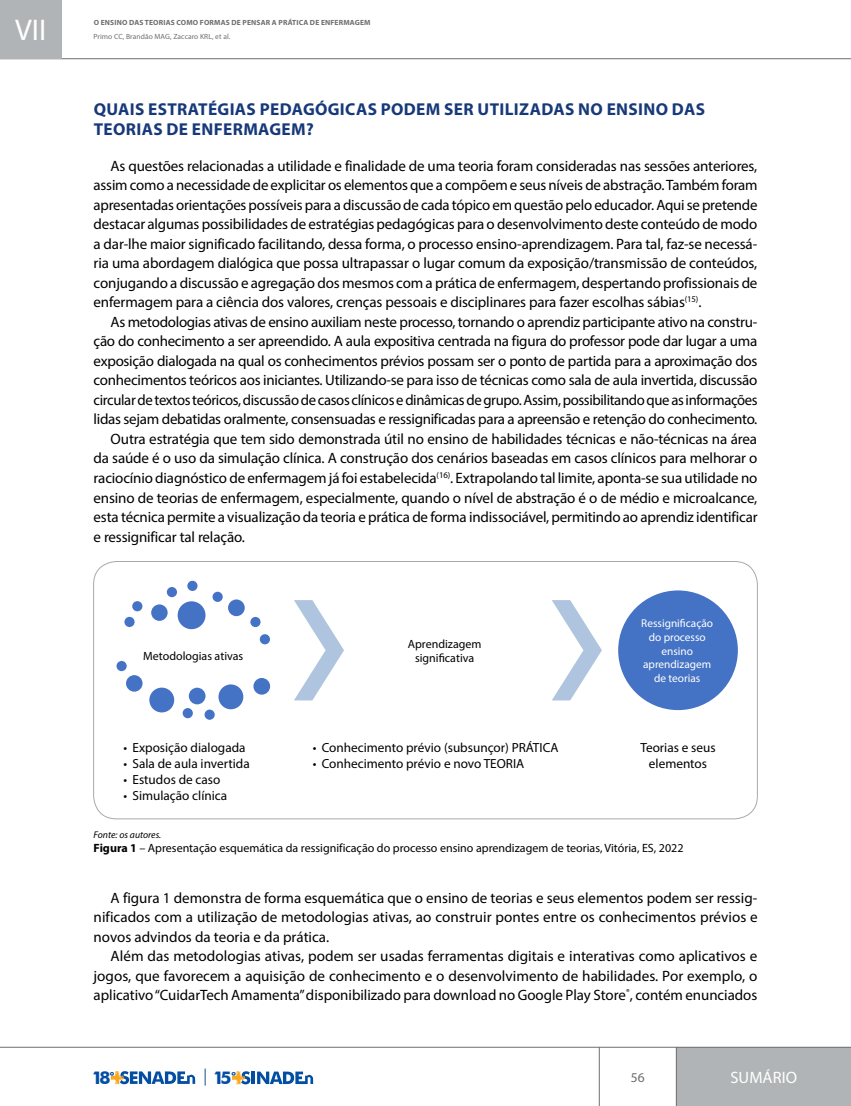
<style>
.page{position:relative;width:851px;height:1106px;background:#fff}
.page>*{position:absolute;margin:0;border:0;box-sizing:border-box;transform-origin:0 0}
.t1{font:30px "Myriad Pro";color:#fff}
.t2{font:700 17.7px "Futura BT";color:#034ea2}
.t3{font:700 17.25px/19.5px "Myriad Pro";letter-spacing:.02em;color:#173979}
.t4{font:16.5px "Myriad Pro";letter-spacing:.005em;color:#fff}
.t5{font:15px/19.5px "Myriad Pro";letter-spacing:-.015em;color:#000;text-align:justify}
.t6{font:13.5px "Myriad Pro";color:#6d6e71}
.t7{font:13.2px/15.9px "Myriad Pro";color:#000;text-align:center}
.t8{font:12px/14.4px "Myriad Pro";color:#000;text-align:center}
.t9{font:11.4px/13.6px "Myriad Pro";color:#fff;text-align:center}
.t10{font:italic 9.75px "Myriad Pro";color:#000}
.t11{font:700 7.5px "Myriad Pro";letter-spacing:.02em;color:#6d6e71}
.t12{font:7.5px "Myriad Pro";letter-spacing:.01em;color:#6d6e71}
.s1{font-weight:700}
</style>
<div class="page">
<svg style="left:0;top:1046px;width:850px;height:60px"></svg>
<hr style="left:251px;top:1071px;width:4px;height:13px;background:#034ea2">
<svg style="left:232px;top:1071px;width:18px;height:13px"></svg>
<svg style="left:257px;top:1071px;width:56px;height:13px"></svg>
<svg style="left:111px;top:1071px;width:84px;height:13px"></svg>
<svg style="left:205px;top:1068px;width:1px;height:17px"></svg>
<svg style="left:62px;top:58px;width:788px;height:1px"></svg>
<div style="left:0;top:0;width:62px;height:59px;background:#b1b4b6"></div>
<div style="left:618px;top:590px;width:119px;height:120px;background:#4472c4;border-radius:50%"></div>
<div style="left:178px;top:601px;width:27px;height:28px;background:#4472c4;border-radius:50%"></div>
<div style="left:218px;top:684px;width:25px;height:25px;background:#4472c4;border-radius:50%"></div>
<div style="left:149px;top:687px;width:25px;height:25px;background:#4472c4;border-radius:50%"></div>
<div style="left:126px;top:675px;width:16px;height:16px;background:#4472c4;border-radius:50%"></div>
<div style="left:189px;top:687px;width:16px;height:17px;background:#4472c4;border-radius:50%"></div>
<div style="left:253px;top:678px;width:17px;height:16px;background:#4472c4;border-radius:50%"></div>
<div style="left:228px;top:599px;width:17px;height:17px;background:#4472c4;border-radius:50%"></div>
<div style="left:151px;top:604px;width:17px;height:17px;background:#4472c4;border-radius:50%"></div>
<div style="left:132px;top:601px;width:10px;height:10px;background:#4472c4;border-radius:50%"></div>
<div style="left:124px;top:617px;width:11px;height:10px;background:#4472c4;border-radius:50%"></div>
<div style="left:167px;top:587px;width:10px;height:10px;background:#4472c4;border-radius:50%"></div>
<div style="left:187px;top:581px;width:10px;height:10px;background:#4472c4;border-radius:50%"></div>
<div style="left:212px;top:591px;width:11px;height:11px;background:#4472c4;border-radius:50%"></div>
<div style="left:250px;top:617px;width:10px;height:10px;background:#4472c4;border-radius:50%"></div>
<div style="left:260px;top:634px;width:10px;height:10px;background:#4472c4;border-radius:50%"></div>
<div style="left:116px;top:661px;width:11px;height:10px;background:#4472c4;border-radius:50%"></div>
<div style="left:183px;top:708px;width:10px;height:10px;background:#4472c4;border-radius:50%"></div>
<div style="left:204px;top:709px;width:11px;height:10px;background:#4472c4;border-radius:50%"></div>
<svg style="left:294px;top:600px;width:50px;height:100px"></svg>
<svg style="left:552px;top:600px;width:49px;height:100px"></svg>
<h1 class="t1" style="left:15px;top:11px;width:33px">VII</h1>
<p class="t11" style="left:94px;top:18px;width:278px">O ENSINO DAS TEORIAS COMO FORMAS DE PENSAR A PRÁTICA DE ENFERMAGEM</p>
<p class="t12" style="left:94px;top:32px;width:138px">Primo CC, Brandão MAG, Zaccaro KRL, et al.</p>
<p class="t3" style="left:94px;top:100px;width:612px">QUAIS ESTRATÉGIAS PEDAGÓGICAS PODEM SER UTILIZADAS NO ENSINO DAS<br>TEORIAS DE ENFERMAGEM?</p>
<p class="t5" style="left:94px;top:156px;width:665px;text-indent:17px">As questões relacionadas a utilidade e finalidade de uma teoria foram consideradas nas sessões anteriores, assim como a necessidade de explicitar os elementos que a compõem e seus níveis de abstração. Também foram apresentadas orientações possíveis para a discussão de cada tópico em questão pelo educador. Aqui se pretende destacar algumas possibilidades de estratégias pedagógicas para o desenvolvimento deste conteúdo de modo a dar-lhe maior significado facilitando, dessa forma, o processo ensino-aprendizagem. Para tal, faz-se necessá&shy;ria uma abordagem dialógica que possa ultrapassar o lugar comum da exposição/transmissão de conteúdos, conjugando a discussão e agregação dos mesmos com a prática de enfermagem, despertando profissionais de enfermagem para a ciência dos valores, crenças pessoais e disciplinares para fazer escolhas sábias<sup>(15)</sup>.</p>
<p class="t5" style="left:111px;top:312px;width:648px">As metodologias ativas de ensino auxiliam neste processo, tornando o aprendiz participante ativo na constru-</p>
<p class="t5" style="left:94px;top:331px;width:665px">ção do conhecimento a ser apreendido. A aula expositiva centrada na figura do professor pode dar lugar a uma</p>
<p class="t5" style="left:94px;top:351px;width:665px">exposição dialogada na qual os conhecimentos prévios possam ser o ponto de partida para a aproximação dos</p>
<p class="t5" style="left:94px;top:370px;width:665px">conhecimentos teóricos aos iniciantes. Utilizando-se para isso de técnicas como sala de aula invertida, discussão</p>
<p class="t5" style="left:94px;top:390px;width:665px">circular de textos teóricos, discussão de casos clínicos e dinâmicas de grupo. Assim, possibilitando que as informações</p>
<p class="t5" style="left:94px;top:409px;width:665px">lidas sejam debatidas oralmente, consensuadas e ressignificadas para a apreensão e retenção do conhecimento.</p>
<p class="t5" style="left:111px;top:429px;width:648px">Outra estratégia que tem sido demonstrada útil no ensino de habilidades técnicas e não-técnicas na área</p>
<p class="t5" style="left:94px;top:448px;width:665px">da saúde é o uso da simulação clínica. A construção dos cenários baseadas em casos clínicos para melhorar o</p>
<p class="t5" style="left:94px;top:468px;width:665px">raciocínio diagnóstico de enfermagem já foi estabelecida<sup>(16)</sup>. Extrapolando tal limite, aponta-se sua utilidade no</p>
<p class="t5" style="left:94px;top:487px;width:665px">ensino de teorias de enfermagem, especialmente, quando o nível de abstração é o de médio e microalcance,</p>
<p class="t5" style="left:94px;top:507px;width:665px">esta técnica permite a visualização da teoria e prática de forma indissociável, permitindo ao aprendiz identificar</p>
<p class="t5" style="left:94px;top:526px;width:153px">e ressignificar tal relação.</p>
<p class="t8" style="left:143px;top:648px;width:101px">Metodologias ativas</p>
<p class="t7" style="left:124px;top:740px;width:123px">• Exposição dialogada</p>
<p class="t7" style="left:124px;top:755px;width:127px">• Sala de aula invertida</p>
<p class="t7" style="left:124px;top:771px;width:98px">• Estudos de caso</p>
<p class="t7" style="left:124px;top:787px;width:105px">• Simulação clínica</p>
<p class="t8" style="left:408px;top:636px;width:75px">Aprendizagem significativa</p>
<p class="t7" style="left:313px;top:740px;width:247px">• Conhecimento prévio (subsunçor) PRÁTICA</p>
<p class="t7" style="left:313px;top:755px;width:213px">• Conhecimento prévio e novo TEORIA</p>
<p class="t9" style="left:641px;top:616px;width:73px">Ressignificação do processo ensino aprendizagem de teorias</p>
<p class="t7" style="left:640px;top:740px;width:77px">Teorias e seus elementos</p>
<p class="t10" style="left:94px;top:828px;width:69px">Fonte: os autores.</p>
<p class="t8" style="left:94px;top:841px;width:591px"><span class="s1">Figura 1</span> – Apresentação esquemática da ressignificação do processo ensino aprendizagem de teorias, Vitória, ES, 2022</p>
<p class="t5" style="left:94px;top:887px;width:665px;text-indent:17px">A figura 1 demonstra de forma esquemática que o ensino de teorias e seus elementos podem ser ressig&shy;nificados com a utilização de metodologias ativas, ao construir pontes entre os conhecimentos prévios e novos advindos da teoria e da prática.</p>
<p class="t5" style="left:94px;top:946px;width:665px;text-indent:17px">Além das metodologias ativas, podem ser usadas ferramentas digitais e interativas como aplicativos e jogos, que favorecem a aquisição de conhecimento e o desenvolvimento de habilidades. Por exemplo, o aplicativo “CuidarTech Amamenta” disponibilizado para download no Google Play Store<sup>®</sup>, contém enunciados</p>
<p class="t2" style="left:92px;top:1066px;width:24px">18<sup>º</sup></p>
<p class="t2" style="left:213px;top:1066px;width:24px">15<sup>º</sup></p>
<p class="t6" style="left:630px;top:1068px;width:15px">56</p>
<p class="t4" style="left:730px;top:1067px;width:68px">SUMÁRIO</p>
</div>
